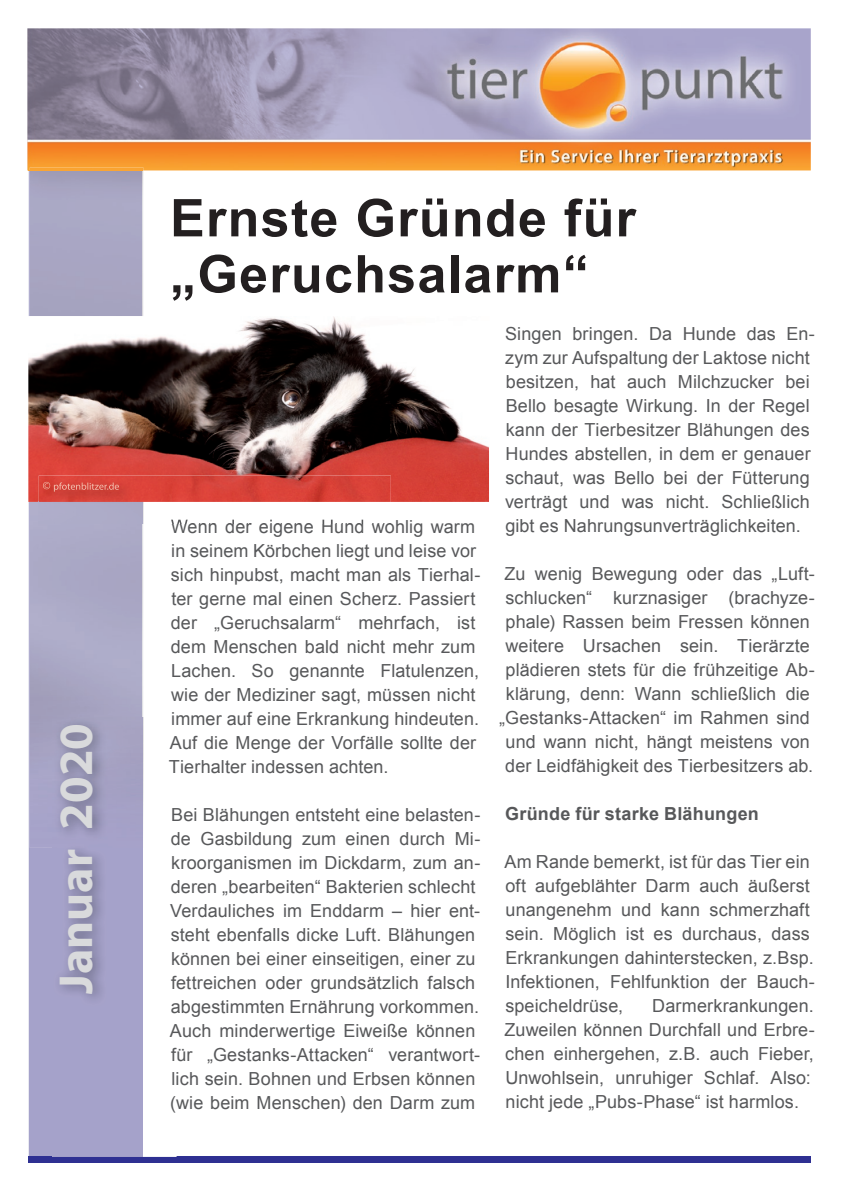
<style>
.page{position:relative;width:842px;height:1191px;background:#fff}
.page>*{position:absolute;margin:0;border:0;box-sizing:border-box;transform-origin:0 0}
.t1{font:700 52px/56px "Arial";letter-spacing:.025em;color:#231f20}
.t2{font:700 48px "Myriad Pro";color:#d9dadc}
.t3{font:18px/24px "Arial";letter-spacing:.005em;color:#57585a}
.t4{font:700 18px "Arial";letter-spacing:.01em;color:#57585a}
</style>
<div class="page">
<div style="left:28px;top:1157px;width:783px;height:6px;background:#2e3092"></div>
<div style="left:53px;top:170px;width:90px;height:547px;background:#a9a7c5"></div>
<img style="left:27px;top:28px;width:784px;height:142px">
<img style="left:53px;top:170px;width:89px;height:1px">
<img style="left:142px;top:717px;width:35px;height:440px">
<img style="left:28px;top:316px;width:461px;height:186px">
<img style="left:53px;top:475px;width:338px;height:48px">
<svg style="left:142px;top:502px;width:1px;height:21px"></svg>
<img style="left:171px;top:519px;width:220px;height:4px">
<svg style="left:29px;top:170px;width:24px;height:987px;background:#a798b3"></svg>
<img style="left:54px;top:482px;width:65px;height:9px">
<h2 class="t2" style="left:45px;top:993px;width:272px;rotate:-90deg">Januar 2020</h2>
<h1 class="t1" style="left:170px;top:192px;width:467px">Ernste Gründe für „Geruchsalarm“</h1>
<p class="t3" style="left:169px;top:514px;width:313px">Wenn der eigene Hund wohlig warm in seinem Körbchen liegt und leise vor sich hinpubst, macht man als Tierhal&shy;ter gerne mal einen Scherz. Passiert der „Geruchsalarm“ mehrfach, ist dem Menschen bald nicht mehr zum Lachen. So genannte Flatulenzen, wie der Mediziner sagt, müssen nicht immer auf eine Erkrankung hindeuten.<br>Auf die Menge der Vorfälle sollte der Tierhalter indessen achten.</p>
<p class="t3" style="left:170px;top:802px;width:312px">Bei Blähungen entsteht eine belasten&shy;de Gasbildung zum einen durch Mi&shy;kroorganismen im Dickdarm, zum an&shy;deren „bearbeiten“ Bakterien schlecht Verdauliches im Enddarm – hier ent&shy;steht ebenfalls dicke Luft. Blähungen können bei einer einseitigen, einer zu fettreichen oder grundsätzlich falsch abgestimmten Ernährung vorkommen.<br>Auch minderwertige Eiweiße können für „Gestanks-Attacken“ verantwort&shy;lich sein. Bohnen und Erbsen können (wie beim Menschen) den Darm zum</p>
<p class="t3" style="left:505px;top:322px;width:311px">Singen bringen. Da Hunde das En&shy;zym zur Aufspaltung der Laktose nicht besitzen, hat auch Milchzucker bei Bello besagte Wirkung. In der Regel kann der Tierbesitzer Blähungen des Hundes abstellen, in dem er genauer schaut, was Bello bei der Fütterung verträgt und was nicht. Schließlich gibt es Nahrungsunverträglichkeiten.</p>
<p class="t3" style="left:499px;top:562px;width:317px;text-align:center">Zu wenig Bewegung oder das „Luft&shy;schlucken“ kurznasiger (brachyze&shy;phale) Rassen beim Fressen können weitere Ursachen sein. Tierärzte plädieren stets für die frühzeitige Ab&shy;klärung, denn: Wann schließlich die „Gestanks-Attacken“ im Rahmen sind und wann nicht, hängt meistens von der Leidfähigkeit des Tierbesitzers ab.</p>
<p class="t4" style="left:505px;top:802px;width:255px">Gründe für starke Blähungen</p>
<p class="t3" style="left:504px;top:850px;width:312px">Am Rande bemerkt, ist für das Tier ein oft aufgeblähter Darm auch äußerst unangenehm und kann schmerzhaft sein. Möglich ist es durchaus, dass Erkrankungen dahinterstecken, z.Bsp.<br>Infektionen, Fehlfunktion der Bauch&shy;speicheldrüse,</p>
<p class="t3" style="left:504px;top:994px;width:312px;text-indent:148px">Darmerkrankungen.<br>Zuweilen können Durchfall und Erbre&shy;chen einhergehen, z.B. auch Fieber, Unwohlsein, unruhiger Schlaf. Also: nicht jede „Pubs-Phase“ ist harmlos.</p>
</div>
